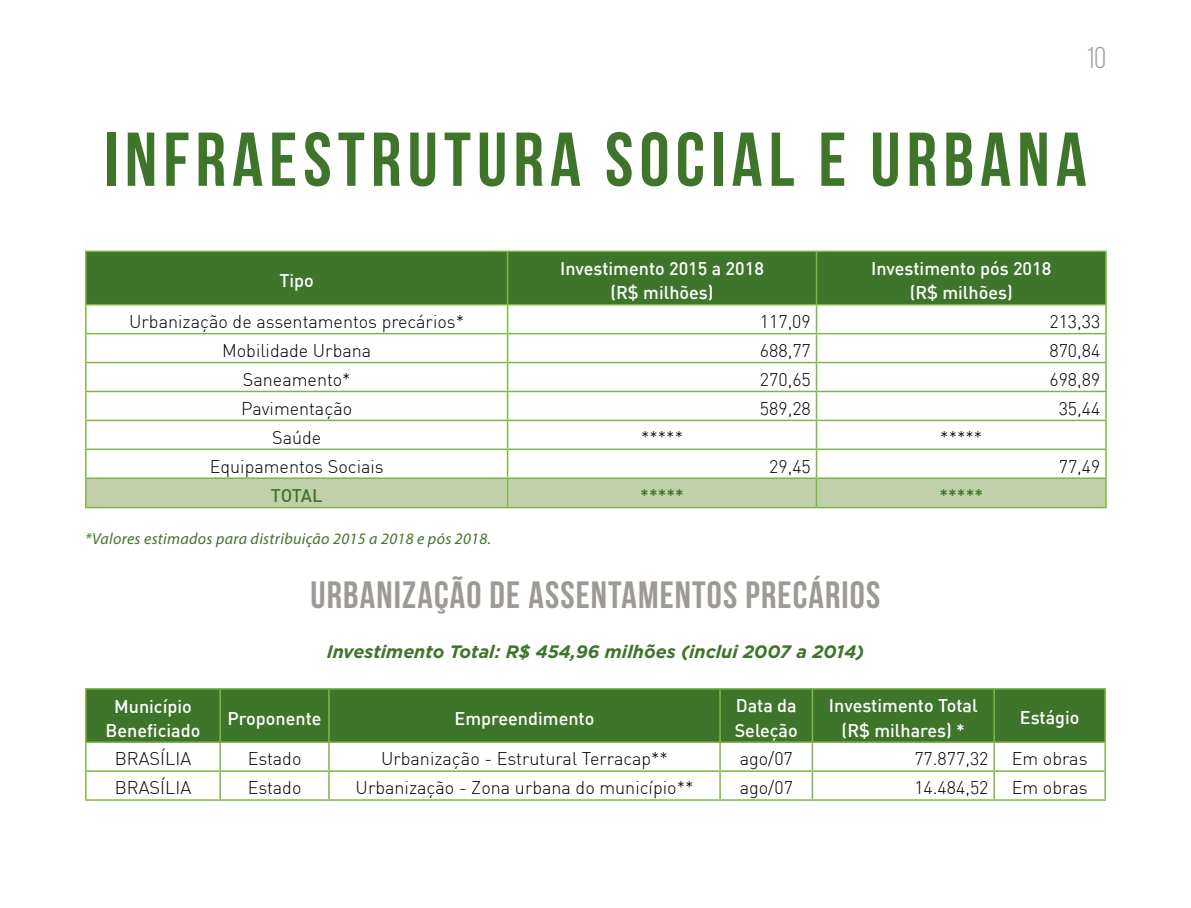
<style>
.page{position:relative;width:1191px;height:908px;background:#fff}
.page>*{position:absolute;margin:0;border:0;box-sizing:border-box;transform-origin:0 0}
.t1{font:700 76px "Bebas Neue";letter-spacing:.08em;color:#3f752b}
.t2{font:700 38px "Bebas Neue";letter-spacing:.03em;color:#9d9a95}
.t3{font:30px "Bebas Neue";color:#9c9ba0}
.t4{font:300 18px "DIN";color:#000}
.t5{font:500 18px/24px "DIN";color:#fff;text-align:center}
.t6{font:italic 700 18px "Gotham HTF";color:#3f752b}
.t7{font:500 18px "DIN";letter-spacing:-.02em;color:#3f752b}
.t8{font:italic 16px "Myriad Pro";letter-spacing:.02em;color:#3f752b}
</style>
<div class="page">
<div style="left:87px;top:252px;width:1018px;height:52px;background:#3f752b"></div>
<hr style="left:507px;top:252px;width:1px;height:52px;background:#7fb742">
<hr style="left:815px;top:252px;width:2px;height:52px;background:#7fb742">
<hr style="left:85px;top:333px;width:422px;height:1px;background:#7fb742">
<hr style="left:85px;top:361px;width:422px;height:2px;background:#7fb742">
<hr style="left:85px;top:390px;width:422px;height:2px;background:#7fb742">
<hr style="left:85px;top:419px;width:422px;height:2px;background:#7fb742">
<hr style="left:85px;top:448px;width:422px;height:2px;background:#7fb742">
<hr style="left:85px;top:250px;width:422px;height:2px;background:#7fb742">
<hr style="left:85px;top:252px;width:2px;height:52px;background:#7fb742">
<hr style="left:507px;top:250px;width:309px;height:2px;background:#7fb742">
<hr style="left:816px;top:250px;width:290px;height:2px;background:#7fb742">
<hr style="left:1105px;top:252px;width:1px;height:52px;background:#7fb742">
<hr style="left:85px;top:304px;width:422px;height:1px;background:#7fb742">
<hr style="left:85px;top:305px;width:2px;height:28px;background:#7fb742">
<hr style="left:507px;top:304px;width:309px;height:1px;background:#7fb742">
<hr style="left:816px;top:304px;width:290px;height:1px;background:#7fb742">
<hr style="left:85px;top:334px;width:2px;height:27px;background:#7fb742">
<hr style="left:85px;top:363px;width:2px;height:27px;background:#7fb742">
<hr style="left:85px;top:392px;width:2px;height:27px;background:#7fb742">
<hr style="left:85px;top:421px;width:2px;height:27px;background:#7fb742">
<hr style="left:85px;top:450px;width:2px;height:27px;background:#7fb742">
<hr style="left:85px;top:477px;width:422px;height:1px;background:#7fb742">
<hr style="left:85px;top:478px;width:2px;height:28px;background:#7fb742">
<svg style="left:86px;top:305px;width:1020px;height:201px"></svg>
<hr style="left:85px;top:506px;width:422px;height:2px;background:#7fb742">
<hr style="left:507px;top:506px;width:309px;height:2px;background:#7fb742">
<hr style="left:816px;top:506px;width:290px;height:2px;background:#7fb742">
<div style="left:87px;top:689px;width:1017px;height:52px;background:#3f752b"></div>
<hr style="left:219px;top:689px;width:2px;height:52px;background:#7fb742">
<hr style="left:328px;top:689px;width:2px;height:52px;background:#7fb742">
<hr style="left:719px;top:689px;width:2px;height:52px;background:#7fb742">
<hr style="left:811px;top:689px;width:2px;height:52px;background:#7fb742">
<hr style="left:993px;top:689px;width:2px;height:52px;background:#7fb742">
<hr style="left:219px;top:742px;width:2px;height:28px;background:#7fb742">
<hr style="left:328px;top:742px;width:2px;height:28px;background:#7fb742">
<hr style="left:719px;top:742px;width:2px;height:28px;background:#7fb742">
<hr style="left:811px;top:742px;width:2px;height:28px;background:#7fb742">
<hr style="left:993px;top:742px;width:2px;height:28px;background:#7fb742">
<hr style="left:85px;top:770px;width:135px;height:1px;background:#7fb742">
<hr style="left:220px;top:770px;width:109px;height:1px;background:#7fb742">
<hr style="left:219px;top:771px;width:2px;height:27px;background:#7fb742">
<hr style="left:329px;top:770px;width:391px;height:1px;background:#7fb742">
<hr style="left:328px;top:771px;width:2px;height:27px;background:#7fb742">
<hr style="left:720px;top:770px;width:92px;height:1px;background:#7fb742">
<hr style="left:719px;top:771px;width:2px;height:27px;background:#7fb742">
<hr style="left:812px;top:770px;width:182px;height:1px;background:#7fb742">
<hr style="left:811px;top:771px;width:2px;height:27px;background:#7fb742">
<hr style="left:994px;top:770px;width:112px;height:1px;background:#7fb742">
<hr style="left:993px;top:771px;width:2px;height:27px;background:#7fb742">
<hr style="left:85px;top:798px;width:135px;height:2px;background:#7fb742">
<hr style="left:220px;top:798px;width:109px;height:2px;background:#7fb742">
<hr style="left:329px;top:798px;width:391px;height:2px;background:#7fb742">
<hr style="left:720px;top:798px;width:92px;height:2px;background:#7fb742">
<hr style="left:812px;top:798px;width:182px;height:2px;background:#7fb742">
<hr style="left:994px;top:798px;width:112px;height:2px;background:#7fb742">
<hr style="left:85px;top:687px;width:135px;height:2px;background:#7fb742">
<hr style="left:85px;top:689px;width:2px;height:52px;background:#7fb742">
<hr style="left:220px;top:687px;width:109px;height:2px;background:#7fb742">
<hr style="left:329px;top:687px;width:391px;height:2px;background:#7fb742">
<hr style="left:720px;top:687px;width:92px;height:2px;background:#7fb742">
<hr style="left:812px;top:687px;width:182px;height:2px;background:#7fb742">
<hr style="left:994px;top:687px;width:112px;height:2px;background:#7fb742">
<hr style="left:1104px;top:689px;width:2px;height:52px;background:#7fb742">
<hr style="left:85px;top:741px;width:135px;height:1px;background:#7fb742">
<hr style="left:220px;top:741px;width:109px;height:1px;background:#7fb742">
<hr style="left:329px;top:741px;width:391px;height:1px;background:#7fb742">
<hr style="left:720px;top:741px;width:92px;height:1px;background:#7fb742">
<hr style="left:812px;top:741px;width:182px;height:1px;background:#7fb742">
<hr style="left:994px;top:741px;width:112px;height:1px;background:#7fb742">
<hr style="left:85px;top:742px;width:2px;height:28px;background:#7fb742">
<hr style="left:1104px;top:742px;width:2px;height:28px;background:#7fb742">
<hr style="left:85px;top:771px;width:2px;height:27px;background:#7fb742">
<hr style="left:1104px;top:771px;width:2px;height:27px;background:#7fb742">
<h3 class="t3" style="left:1086px;top:41px;width:21px">10</h3>
<h1 class="t1" style="left:104px;top:118px;width:984px">INFRAESTRUTURA SOCIAL E URBANA</h1>
<p class="t5" style="left:279px;top:268px;width:36px">Tipo</p>
<p class="t5" style="left:560px;top:256px;width:205px">Investimento 2015 a 2018 (R$ milhões)</p>
<p class="t5" style="left:871px;top:256px;width:182px">Investimento pós 2018 (R$ milhões)</p>
<p class="t4" style="left:129px;top:310px;width:336px">Urbanização de assentamentos precários*</p>
<p class="t4" style="left:760px;top:310px;width:52px">117,09</p>
<p class="t4" style="left:1049px;top:310px;width:52px">213,33</p>
<p class="t4" style="left:222px;top:339px;width:151px">Mobilidade Urbana</p>
<p class="t4" style="left:760px;top:339px;width:52px">688,77</p>
<p class="t4" style="left:1049px;top:339px;width:52px">870,84</p>
<p class="t4" style="left:243px;top:368px;width:109px">Saneamento*</p>
<p class="t4" style="left:760px;top:368px;width:52px">270,65</p>
<p class="t4" style="left:1049px;top:368px;width:52px">698,89</p>
<p class="t4" style="left:241px;top:397px;width:113px">Pavimentação</p>
<p class="t4" style="left:760px;top:397px;width:52px">589,28</p>
<p class="t4" style="left:1058px;top:397px;width:43px">35,44</p>
<p class="t4" style="left:272px;top:426px;width:51px">Saúde</p>
<p class="t4" style="left:641px;top:426px;width:44px">*****</p>
<p class="t4" style="left:940px;top:426px;width:44px">*****</p>
<p class="t4" style="left:210px;top:455px;width:176px">Equipamentos Sociais</p>
<p class="t4" style="left:769px;top:455px;width:43px">29,45</p>
<p class="t4" style="left:1058px;top:455px;width:43px">77,49</p>
<p class="t7" style="left:271px;top:483px;width:53px">TOTAL</p>
<p class="t7" style="left:640px;top:483px;width:45px">*****</p>
<p class="t7" style="left:939px;top:483px;width:45px">*****</p>
<p class="t8" style="left:85px;top:529px;width:407px">*Valores estimados para distribuição 2015 a 2018 e pós 2018.</p>
<h2 class="t2" style="left:310px;top:574px;width:571px">URBANIZAÇÃO DE ASSENTAMENTOS PRECÁRIOS</h2>
<p class="t6" style="left:327px;top:641px;width:539px">Investimento Total: R$ 454,96 milhões (inclui 2007 a 2014)</p>
<p class="t5" style="left:106px;top:693px;width:96px">Município<br>Beneficiado</p>
<p class="t5" style="left:228px;top:705px;width:95px">Proponente</p>
<p class="t5" style="left:454px;top:705px;width:141px">Empreendimento</p>
<p class="t5" style="left:734px;top:693px;width:65px;text-align:left">Data da<br>Seleção</p>
<p class="t5" style="left:829px;top:693px;width:150px">Investimento Total (R$ milhares) *</p>
<p class="t5" style="left:1019px;top:705px;width:61px">Estágio</p>
<p class="t4" style="left:115px;top:747px;width:78px">BRASÍLIA</p>
<p class="t4" style="left:248px;top:747px;width:55px">Estado</p>
<p class="t4" style="left:381px;top:747px;width:288px">Urbanização - Estrutural Terracap**</p>
<p class="t4" style="left:739px;top:747px;width:55px">ago/07</p>
<p class="t4" style="left:914px;top:747px;width:76px">77.877,32</p>
<p class="t4" style="left:1011px;top:747px;width:77px">Em obras</p>
<p class="t4" style="left:115px;top:776px;width:78px">BRASÍLIA</p>
<p class="t4" style="left:248px;top:776px;width:55px">Estado</p>
<p class="t4" style="left:355px;top:776px;width:339px">Urbanização - Zona urbana do município**</p>
<p class="t4" style="left:739px;top:776px;width:55px">ago/07</p>
<p class="t4" style="left:914px;top:776px;width:76px">14.484,52</p>
<p class="t4" style="left:1011px;top:776px;width:77px">Em obras</p>
</div>
